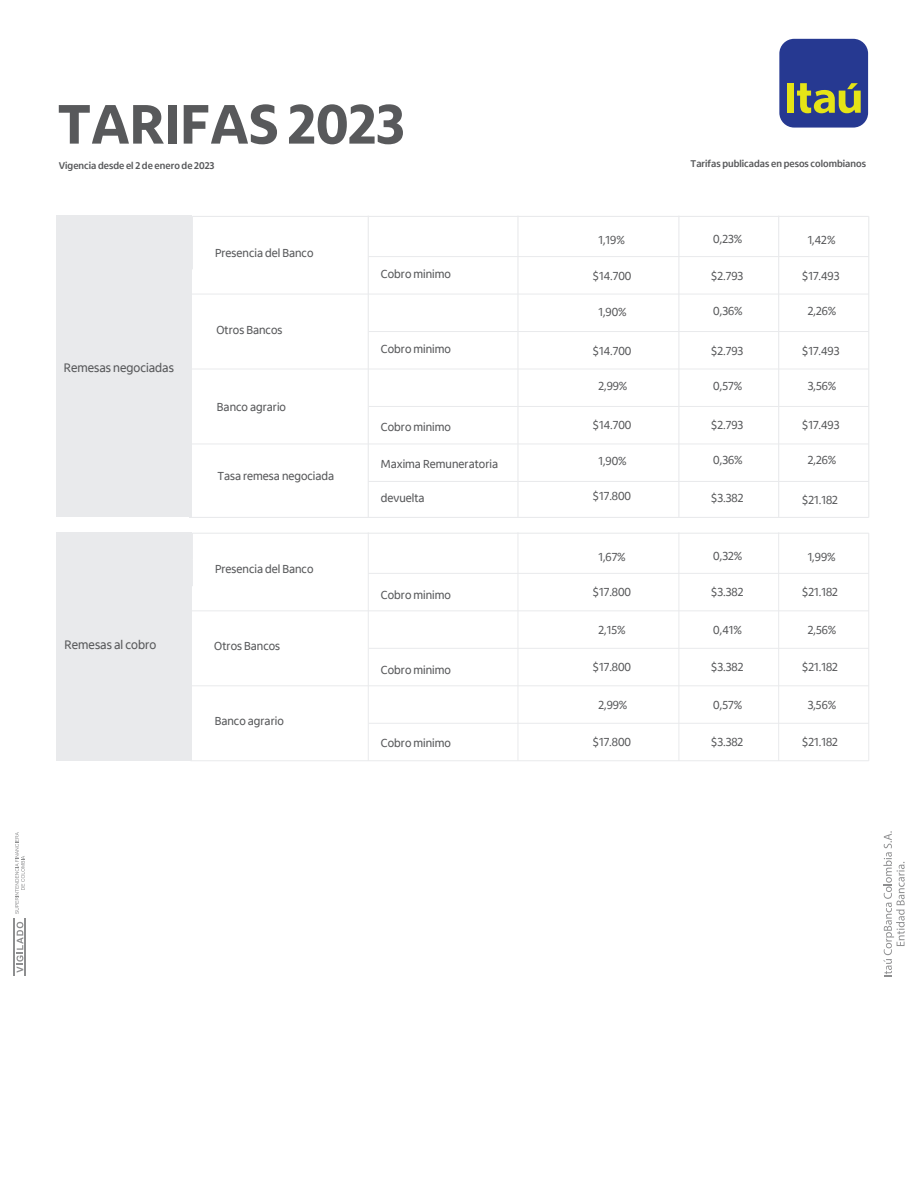
<style>
.page{position:relative;width:918px;height:1188px;background:#fff}
.page>*{position:absolute;margin:0;border:0;box-sizing:border-box;transform-origin:0 0}
.t1{font:800 57.15px "Itau Display Pro";color:#58595b}
.t2{font:12.75px "Itau Display Pro";color:#58595b}
.t3{font:12px "Itau Display Pro";color:#58595b}
.t4{font:700 10.05px "Itau Display Pro";color:#58595b}
</style>
<div class="page">
<svg style="left:192px;top:217px;width:1px;height:52px"></svg>
<div style="left:57px;top:216px;width:135px;height:301px;background:#e9eaec"></div>
<hr style="left:13px;top:919px;width:2px;height:57px;background:#58595b">
<hr style="left:25px;top:919px;width:1px;height:57px;background:#58595b">
<svg style="left:15px;top:832px;width:10px;height:82px"></svg>
<svg style="left:17px;top:922px;width:6px;height:51px"></svg>
<svg style="left:883px;top:831px;width:22px;height:146px"></svg>
<hr style="left:368px;top:256px;width:501px;height:1px;background:#e9eaec">
<hr style="left:192px;top:216px;width:677px;height:1px;background:#e9eaec">
<hr style="left:191px;top:294px;width:678px;height:1px;background:#e9eaec">
<hr style="left:369px;top:331px;width:500px;height:1px;background:#e9eaec">
<hr style="left:191px;top:369px;width:678px;height:1px;background:#e9eaec">
<hr style="left:369px;top:406px;width:500px;height:1px;background:#e9eaec">
<hr style="left:191px;top:444px;width:678px;height:1px;background:#e9eaec">
<hr style="left:368px;top:481px;width:501px;height:1px;background:#e9eaec">
<hr style="left:189px;top:517px;width:680px;height:1px;background:#e9eaec">
<hr style="left:778px;top:216px;width:1px;height:301px;background:#e9eaec">
<hr style="left:678px;top:216px;width:1px;height:301px;background:#e9eaec">
<hr style="left:368px;top:216px;width:1px;height:301px;background:#e9eaec">
<hr style="left:517px;top:216px;width:2px;height:301px;background:#e9eaec">
<hr style="left:868px;top:216px;width:1px;height:301px;background:#e9eaec">
<div style="left:779px;top:39px;width:89px;height:89px;background:#263991;border-radius:15px"></div>
<div style="left:787px;top:83px;width:7px;height:30px;background:#e5e416"></div>
<svg style="left:797px;top:83px;width:64px;height:30px"></svg>
<svg style="left:192px;top:534px;width:1px;height:52px"></svg>
<div style="left:57px;top:532px;width:135px;height:229px;background:#e9eaec"></div>
<hr style="left:368px;top:573px;width:501px;height:1px;background:#e9eaec">
<hr style="left:192px;top:533px;width:677px;height:1px;background:#e9eaec">
<hr style="left:191px;top:611px;width:678px;height:1px;background:#e9eaec">
<hr style="left:369px;top:648px;width:500px;height:1px;background:#e9eaec">
<hr style="left:191px;top:685px;width:678px;height:1px;background:#e9eaec">
<hr style="left:369px;top:723px;width:500px;height:1px;background:#e9eaec">
<hr style="left:191px;top:760px;width:678px;height:1px;background:#e9eaec">
<hr style="left:778px;top:532px;width:1px;height:229px;background:#e9eaec">
<hr style="left:678px;top:532px;width:1px;height:229px;background:#e9eaec">
<hr style="left:368px;top:532px;width:1px;height:229px;background:#e9eaec">
<hr style="left:517px;top:532px;width:1px;height:229px;background:#e9eaec">
<hr style="left:868px;top:533px;width:1px;height:228px;background:#e9eaec">
<h1 class="t1" style="left:58px;top:91px;width:348px">TARIFAS 2023</h1>
<p class="t4" style="left:59px;top:160px;width:157px">Vigencia desde el 2 de enero de 2023</p>
<p class="t2" style="left:64px;top:360px;width:112px">Remesas negociadas</p>
<p class="t2" style="left:65px;top:637px;width:93px">Remesas al cobro</p>
<p class="t3" style="left:215px;top:246px;width:100px">Presencia del Banco</p>
<p class="t3" style="left:216px;top:323px;width:67px">Otros Bancos</p>
<p class="t3" style="left:217px;top:400px;width:71px">Banco agrario</p>
<p class="t3" style="left:217px;top:469px;width:118px">Tasa remesa negociada</p>
<p class="t3" style="left:215px;top:562px;width:100px">Presencia del Banco</p>
<p class="t3" style="left:214px;top:639px;width:67px">Otros Bancos</p>
<p class="t3" style="left:215px;top:714px;width:71px">Banco agrario</p>
<p class="t3" style="left:381px;top:267px;width:72px">Cobro minimo</p>
<p class="t3" style="left:381px;top:342px;width:72px">Cobro minimo</p>
<p class="t3" style="left:381px;top:420px;width:72px">Cobro minimo</p>
<p class="t3" style="left:381px;top:457px;width:119px">Maxima Remuneratoria</p>
<p class="t3" style="left:381px;top:491px;width:45px">devuelta</p>
<p class="t3" style="left:381px;top:588px;width:72px">Cobro minimo</p>
<p class="t3" style="left:381px;top:663px;width:72px">Cobro minimo</p>
<p class="t3" style="left:381px;top:737px;width:72px">Cobro minimo</p>
<p class="t4" style="left:691px;top:158px;width:177px">Tarifas publicadas en pesos colombianos</p>
<p class="t3" style="left:598px;top:233px;width:28px">1,19%</p>
<p class="t3" style="left:713px;top:232px;width:31px">0,23%</p>
<p class="t3" style="left:593px;top:269px;width:40px">$14.700</p>
<p class="t3" style="left:711px;top:269px;width:34px">$2.793</p>
<p class="t3" style="left:598px;top:305px;width:30px">1,90%</p>
<p class="t3" style="left:713px;top:304px;width:31px">0,36%</p>
<p class="t3" style="left:593px;top:344px;width:40px">$14.700</p>
<p class="t3" style="left:711px;top:344px;width:34px">$2.793</p>
<p class="t3" style="left:713px;top:379px;width:30px">0,57%</p>
<p class="t3" style="left:598px;top:379px;width:31px">2,99%</p>
<p class="t3" style="left:593px;top:418px;width:40px">$14.700</p>
<p class="t3" style="left:711px;top:418px;width:34px">$2.793</p>
<p class="t3" style="left:598px;top:454px;width:30px">1,90%</p>
<p class="t3" style="left:593px;top:489px;width:40px">$17.800</p>
<p class="t3" style="left:713px;top:453px;width:31px">0,36%</p>
<p class="t3" style="left:711px;top:491px;width:34px">$3.382</p>
<p class="t3" style="left:598px;top:550px;width:29px">1,67%</p>
<p class="t3" style="left:713px;top:549px;width:31px">0,32%</p>
<p class="t3" style="left:593px;top:586px;width:40px">$17.800</p>
<p class="t3" style="left:711px;top:586px;width:34px">$3.382</p>
<p class="t3" style="left:598px;top:623px;width:29px">2,15%</p>
<p class="t3" style="left:713px;top:623px;width:30px">0,41%</p>
<p class="t3" style="left:593px;top:660px;width:40px">$17.800</p>
<p class="t3" style="left:711px;top:660px;width:34px">$3.382</p>
<p class="t3" style="left:713px;top:698px;width:30px">0,57%</p>
<p class="t3" style="left:598px;top:698px;width:31px">2,99%</p>
<p class="t3" style="left:593px;top:735px;width:40px">$17.800</p>
<p class="t3" style="left:711px;top:735px;width:34px">$3.382</p>
<p class="t3" style="left:808px;top:233px;width:29px">1,42%</p>
<p class="t3" style="left:802px;top:269px;width:39px">$17.493</p>
<p class="t3" style="left:808px;top:304px;width:30px">2,26%</p>
<p class="t3" style="left:802px;top:344px;width:39px">$17.493</p>
<p class="t3" style="left:808px;top:379px;width:30px">3,56%</p>
<p class="t3" style="left:802px;top:418px;width:39px">$17.493</p>
<p class="t3" style="left:808px;top:453px;width:30px">2,26%</p>
<p class="t3" style="left:802px;top:493px;width:38px">$21.182</p>
<p class="t3" style="left:808px;top:550px;width:29px">1,99%</p>
<p class="t3" style="left:802px;top:586px;width:38px">$21.182</p>
<p class="t3" style="left:808px;top:623px;width:30px">2,56%</p>
<p class="t3" style="left:802px;top:660px;width:38px">$21.182</p>
<p class="t3" style="left:808px;top:698px;width:30px">3,56%</p>
<p class="t3" style="left:802px;top:735px;width:38px">$21.182</p>
</div>
